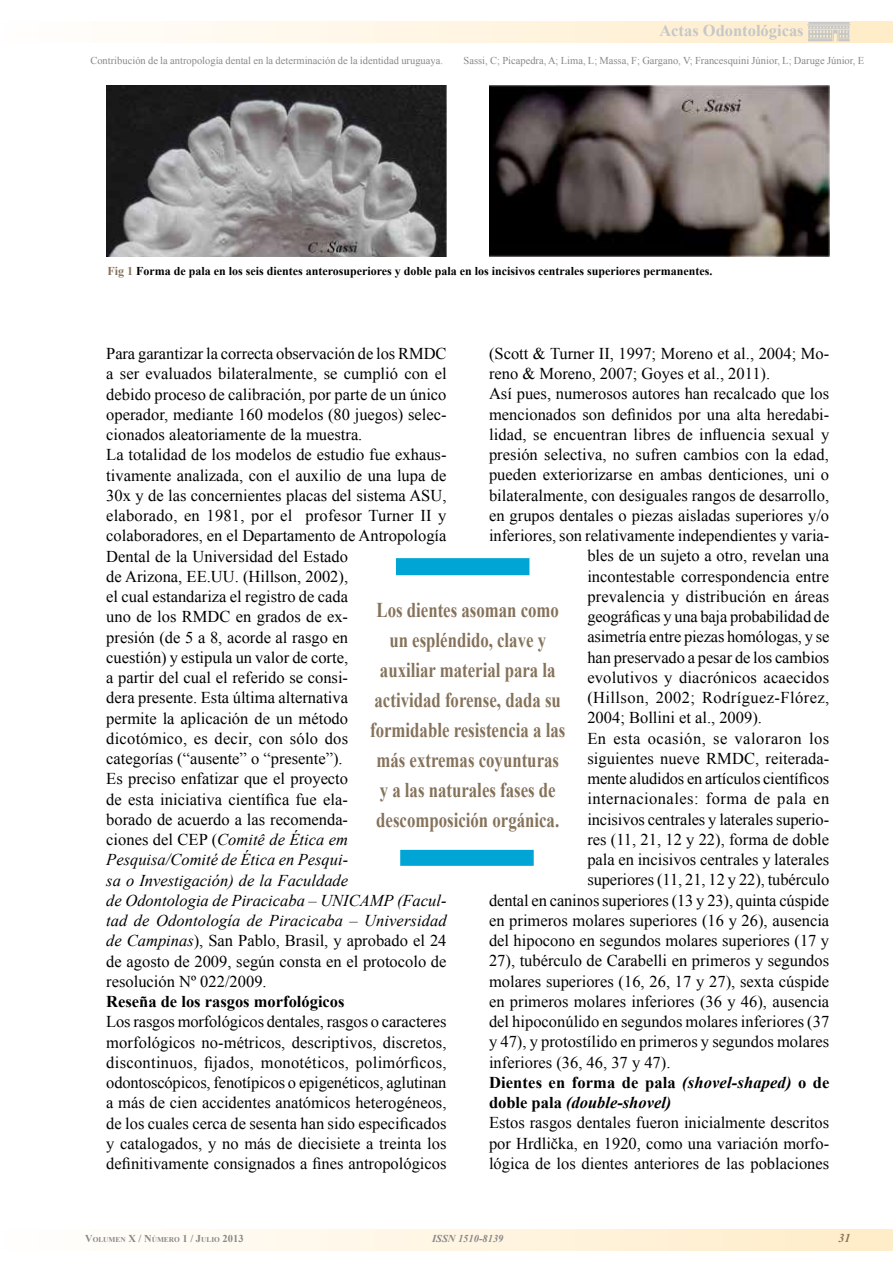
<style>
.page{position:relative;width:893px;height:1263px;background:#fff}
.page>*{position:absolute;margin:0;border:0;box-sizing:border-box;transform-origin:0 0}
.t1{font:700 21px/30px "Times New Roman";color:#85725a;text-align:center;scale:.8 1}
.t2{font:16.5px/20.2px "Times New Roman";color:#000}
.t3{font:700 16.5px "Times New Roman";color:#000}
.t4{font:16.5px "Times New Roman";letter-spacing:.03em;color:#000}
.t5{font:16.5px "Times New Roman";letter-spacing:.025em;color:#000}
.t6{font:italic 700 16.5px "Times New Roman";color:#000}
.t7{font:700 16.5px "Times New Roman";color:#c6c7c8}
.t8{font:700 12px "Times New Roman";color:#000}
.t9{font:italic 700 12px "Times New Roman";color:#85725a}
.t10{font:10.5px "Times New Roman";color:#87888a}
.t11{font:italic 700 10.5px "Times New Roman";color:#87888a}
.t12{font:700 7.35px "Times New Roman";color:#87888a}
.s1{color:#85725a}
.s2{font-style:italic}
.s3{font-style:normal}
.s4{font-size:10.5px}
</style>
<div class="page">
<div style="left:400px;top:850px;width:134px;height:16px;background:#00a5d6;border:2px solid #00a5d6"></div>
<div style="left:396px;top:558px;width:133px;height:17px;background:#00a5d6;border:2px solid #00a5d6"></div>
<img style="left:106px;top:85px;width:340px;height:172px">
<img style="left:489px;top:85px;width:341px;height:172px">
<p class="t7" style="left:659px;top:19px;width:146px">Actas Odontológicas</p>
<p class="t10" style="left:90px;top:53px;width:354px">Contribución de la antropología dental en la determinación de la identidad uruguaya.</p>
<p class="t10" style="left:464px;top:53px;width:402px">Sassi, C; Picapedra, A; Lima, L; Massa, F; Gargano, V; Francesquini Júnior, L; Daruge Júnior, E</p>
<p class="t8" style="left:107px;top:262px;width:606px"><span class="s1">Fig 1</span> Forma de pala en los seis dientes anterosuperiores y doble pala en los incisivos centrales superiores permanentes.</p>
<p class="t2" style="left:489px;top:343px;width:342px">(Scott &amp; Turner II, 1997; Moreno et al., 2004; Mo-</p>
<p class="t2" style="left:489px;top:363px;width:283px">reno &amp; Moreno, 2007; Goyes et al., 2011).</p>
<p class="t2" style="left:489px;top:383px;width:342px">Así pues, numerosos autores han recalcado que los</p>
<p class="t2" style="left:489px;top:404px;width:342px">mencionados son definidos por una alta heredabi-</p>
<p class="t2" style="left:489px;top:424px;width:342px">lidad, se encuentran libres de influencia sexual y</p>
<p class="t2" style="left:489px;top:444px;width:341px">presión selectiva, no sufren cambios con la edad,</p>
<p class="t2" style="left:489px;top:464px;width:342px">pueden exteriorizarse en ambas denticiones, uni o</p>
<p class="t2" style="left:489px;top:485px;width:342px">bilateralmente, con desiguales rangos de desarrollo,</p>
<p class="t2" style="left:489px;top:505px;width:342px">en grupos dentales o piezas aisladas superiores y/o</p>
<p class="t2" style="left:489px;top:525px;width:342px">inferiores, son relativamente independientes y varia-</p>
<p class="t2" style="left:587px;top:545px;width:243px">bles de un sujeto a otro, revelan una</p>
<p class="t2" style="left:587px;top:566px;width:243px">incontestable correspondencia entre</p>
<p class="t2" style="left:587px;top:586px;width:243px">prevalencia y distribución en áreas</p>
<p class="t2" style="left:587px;top:606px;width:243px">geográficas y una baja probabilidad de</p>
<p class="t2" style="left:587px;top:626px;width:243px">asimetría entre piezas homólogas, y se</p>
<p class="t2" style="left:587px;top:647px;width:243px">han preservado a pesar de los cambios</p>
<p class="t2" style="left:587px;top:667px;width:243px">evolutivos y diacrónicos acaecidos</p>
<p class="t5" style="left:587px;top:686px;width:243px">(Hillson, 2002; Rodríguez-Flórez,</p>
<p class="t2" style="left:587px;top:707px;width:176px">2004; Bollini et al., 2009).</p>
<p class="t4" style="left:587px;top:727px;width:243px">En esta ocasión, se valoraron los</p>
<p class="t2" style="left:587px;top:748px;width:243px">siguientes nueve RMDC, reiterada-</p>
<p class="t2" style="left:587px;top:768px;width:243px">mente aludidos en artículos científicos</p>
<p class="t4" style="left:587px;top:788px;width:243px">internacionales: forma de pala en</p>
<p class="t2" style="left:587px;top:809px;width:243px">incisivos centrales y laterales superio-</p>
<p class="t2" style="left:587px;top:829px;width:243px">res (11, 21, 12 y 22), forma de doble</p>
<p class="t2" style="left:587px;top:849px;width:243px">pala en incisivos centrales y laterales</p>
<p class="t2" style="left:587px;top:869px;width:243px">superiores (11, 21, 12 y 22), tubérculo</p>
<p class="t2" style="left:489px;top:890px;width:341px">dental en caninos superiores (13 y 23), quinta cúspide</p>
<p class="t2" style="left:489px;top:910px;width:342px">en primeros molares superiores (16 y 26), ausencia</p>
<p class="t2" style="left:489px;top:930px;width:342px">del hipocono en segundos molares superiores (17 y</p>
<p class="t2" style="left:489px;top:950px;width:342px">27), tubérculo de Carabelli en primeros y segundos</p>
<p class="t2" style="left:489px;top:971px;width:342px">molares superiores (16, 26, 17 y 27), sexta cúspide</p>
<p class="t2" style="left:489px;top:991px;width:342px">en primeros molares inferiores (36 y 46), ausencia</p>
<p class="t2" style="left:489px;top:1011px;width:342px">del hipoconúlido en segundos molares inferiores (37</p>
<p class="t2" style="left:489px;top:1031px;width:342px">y 47), y protostílido en primeros y segundos molares</p>
<p class="t2" style="left:489px;top:1052px;width:183px">inferiores (36, 46, 37 y 47).</p>
<p class="t3" style="left:489px;top:1071px;width:342px">Dientes en forma de pala <span class="s2">(shovel-shaped)</span> o de</p>
<p class="t6" style="left:489px;top:1091px;width:184px"><span class="s3">doble pala</span> (double-shovel)</p>
<p class="t2" style="left:489px;top:1112px;width:342px">Estos rasgos dentales fueron inicialmente descritos</p>
<p class="t2" style="left:489px;top:1133px;width:342px">por Hrdlička, en 1920, como una variación morfo-</p>
<p class="t2" style="left:489px;top:1153px;width:342px">lógica de los dientes anteriores de las poblaciones</p>
<p class="t2" style="left:106px;top:343px;width:342px">Para garantizar la correcta observación de los RMDC a ser evaluados bilateralmente, se cumplió con el debido proceso de calibración, por parte de un único operador, mediante 160 modelos (80 juegos) selec&shy;cionados aleatoriamente de la muestra.<br>La totalidad de los modelos de estudio fue exhaus&shy;tivamente analizada, con el auxilio de una lupa de 30x y de las concernientes placas del sistema ASU, elaborado, en 1981, por el profesor Turner II y colaboradores, en el Departamento de Antropología Dental de la Universidad del Estado<br>de Arizona, EE.UU. (Hillson, 2002),<br>el cual estandariza el registro de cada<br>uno de los RMDC en grados de ex-<br>presión (de 5 a 8, acorde al rasgo en<br>cuestión) y estipula un valor de corte,<br>a partir del cual el referido se consi-<br>dera presente. Esta última alternativa<br>permite la aplicación de un método<br>dicotómico, es decir, con sólo dos<br>categorías (“ausente” o “presente”).<br>Es preciso enfatizar que el proyecto<br>de esta iniciativa científica fue ela-<br>borado de acuerdo a las recomenda-<br>ciones del CEP (<span class="s2">Comitê de Ética em Pesquisa/Comité de Ética en Pesqui-<br>sa o Investigación) de la Faculdade<br>de Odontologia de Piracicaba – UNICAMP (Facul&shy;tad de Odontología de Piracicaba – Universidad de Campinas</span>), San Pablo, Brasil, y aprobado el 24 de agosto de 2009, según consta en el protocolo de resolución Nº 022/2009.</p>
<p class="t3" style="left:106px;top:990px;width:240px">Reseña de los rasgos morfológicos</p>
<p class="t2" style="left:106px;top:1011px;width:342px;text-align:justify">Los rasgos morfológicos dentales, rasgos o caracteres morfológicos no-métricos, descriptivos, discretos, discontinuos, fijados, monotéticos, polimórficos, odontoscópicos, fenotípicos o epigenéticos, aglutinan a más de cien accidentes anatómicos heterogéneos, de los cuales cerca de sesenta han sido especificados y catalogados, y no más de diecisiete a treinta los definitivamente consignados a fines antropológicos</p>
<p class="t1" style="left:370px;top:594px;width:246px">Los dientes asoman como un espléndido, clave y auxiliar material para la actividad forense, dada su formidable resistencia a las más extremas coyunturas y a las naturales fases de descomposición orgánica.</p>
<p class="t12" style="left:85px;top:1235px;width:160px"><span class="s4">V</span>OLUMEN <span class="s4">X / N</span>ÚMERO <span class="s4">1 / J</span>ULIO <span class="s4">2013</span></p>
<p class="t11" style="left:432px;top:1231px;width:73px">ISSN 1510-8139</p>
<p class="t9" style="left:838px;top:1230px;width:13px">31</p>
</div>
